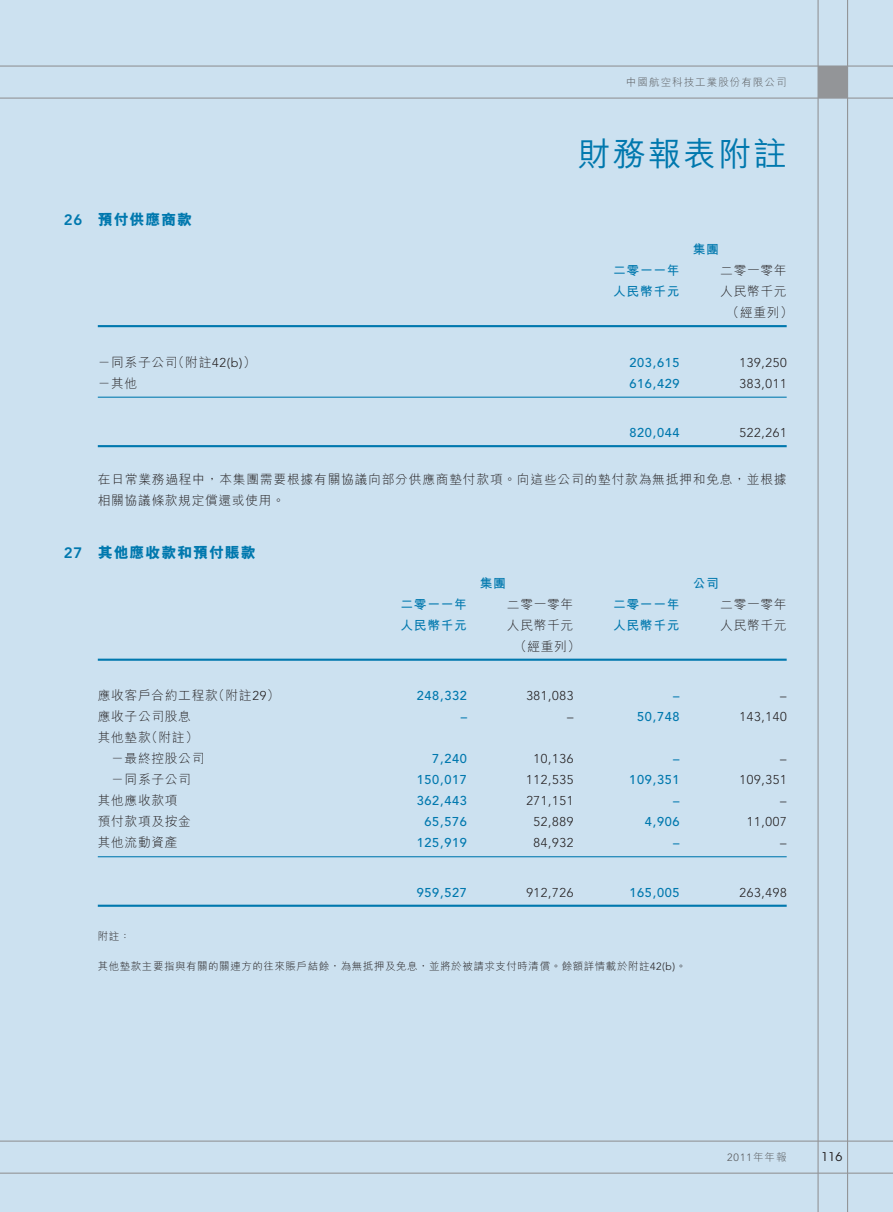
<style>
.page{position:relative;width:893px;height:1212px;background:#cce1f0}
.page>*{position:absolute;margin:0;border:0;box-sizing:border-box;transform-origin:0 0}
.t1{font:500 33px "M Hei HK";letter-spacing:.065em;color:#0078ae}
.t2{font:800 15px "M Hei HK";letter-spacing:.06em;color:#0078ae}
.t3{font:300 12.75px/21px "M Hei HK";letter-spacing:.05em;color:#231f20}
.t4{font:300 12.75px "Avenir LT Std";letter-spacing:.05em;color:#231f20}
.t5{font:500 12.75px "Avenir LT Std";letter-spacing:.055em;color:#0078ae}
.t6{font:700 12.75px "M Hei HK";letter-spacing:.055em;color:#0078ae}
.t7{font:12px "ITC Avant Garde Std";color:#231f20}
.t8{font:300 10.5px "M Hei HK";letter-spacing:.05em;color:#231f20}
.t9{font:300 10.5px "M Hei HK";letter-spacing:.1em;color:#57585a}
.t10{font:300 10.5px "Avenir LT Std";color:#57585a}
.s1{font-family:"Avenir LT Std"}
.s2{font-family:"M Hei HK"}
</style>
<div class="page">
<p class="t9" style="left:626px;top:74px;width:162px">中國航空科技工業股份有限公司</p>
<p class="t2" style="left:64px;top:209px;width:130px"><span class="s1">26</span> 預付供應商款</p>
<p class="t1" style="left:578px;top:129px;width:211px">財務報表附註</p>
<p class="t6" style="left:693px;top:240px;width:28px">集團</p>
<p class="t6" style="left:613px;top:261px;width:68px">二零一一年</p>
<p class="t3" style="left:720px;top:259px;width:68px">二零一零年</p>
<p class="t6" style="left:613px;top:282px;width:68px">人民幣千元</p>
<p class="t3" style="left:720px;top:280px;width:74px;text-align:center">人民幣千元（經重列）</p>
<p class="t3" style="left:98px;top:351px;width:160px">－同系子公司（附註<span class="s1">42(b)</span>）</p>
<p class="t5" style="left:629px;top:355px;width:52px">203,615</p>
<p class="t4" style="left:740px;top:355px;width:49px">139,250</p>
<p class="t3" style="left:98px;top:372px;width:41px">－其他</p>
<p class="t5" style="left:629px;top:376px;width:52px">616,429</p>
<p class="t4" style="left:740px;top:376px;width:49px">383,011</p>
<p class="t5" style="left:629px;top:425px;width:52px">820,044</p>
<p class="t4" style="left:740px;top:425px;width:49px">522,261</p>
<p class="t3" style="left:98px;top:469px;width:690px">在日常業務過程中，本集團需要根據有關協議向部分供應商墊付款項。向這些公司的墊付款為無抵押和免息，並根據相關協議條款規定償還或使用。</p>
<p class="t2" style="left:64px;top:543px;width:193px"><span class="s1">27</span> 其他應收款和預付賬款</p>
<p class="t6" style="left:480px;top:574px;width:28px">集團</p>
<p class="t6" style="left:693px;top:574px;width:28px">公司</p>
<p class="t6" style="left:400px;top:595px;width:68px">二零一一年</p>
<p class="t3" style="left:507px;top:593px;width:68px">二零一零年</p>
<p class="t6" style="left:613px;top:595px;width:68px">二零一一年</p>
<p class="t3" style="left:720px;top:593px;width:68px">二零一零年</p>
<p class="t6" style="left:400px;top:616px;width:68px">人民幣千元</p>
<p class="t3" style="left:507px;top:614px;width:68px">人民幣千元</p>
<p class="t6" style="left:613px;top:616px;width:68px">人民幣千元</p>
<p class="t3" style="left:720px;top:614px;width:68px">人民幣千元</p>
<p class="t3" style="left:514px;top:635px;width:68px">（經重列）</p>
<p class="t3" style="left:98px;top:684px;width:183px">應收客戶合約工程款（附註<span class="s1">29</span>）</p>
<p class="t5" style="left:417px;top:688px;width:52px">248,332</p>
<p class="t4" style="left:526px;top:688px;width:49px">381,083</p>
<p class="t5" style="left:673px;top:688px;width:8px">–</p>
<p class="t4" style="left:780px;top:688px;width:8px">–</p>
<p class="t3" style="left:98px;top:705px;width:108px">應收子公司股息　</p>
<p class="t5" style="left:461px;top:709px;width:8px">–</p>
<p class="t4" style="left:567px;top:709px;width:8px">–</p>
<p class="t5" style="left:637px;top:709px;width:44px">50,748</p>
<p class="t4" style="left:740px;top:709px;width:49px">143,140</p>
<p class="t3" style="left:111px;top:726px;width:95px;text-indent:-13px">其他墊款（附註）－最終控股公司</p>
<p class="t5" style="left:432px;top:751px;width:36px">7,240</p>
<p class="t4" style="left:534px;top:751px;width:41px">10,136</p>
<p class="t5" style="left:673px;top:751px;width:8px">–</p>
<p class="t4" style="left:780px;top:751px;width:8px">–</p>
<p class="t3" style="left:111px;top:768px;width:81px">－同系子公司</p>
<p class="t5" style="left:417px;top:772px;width:52px">150,017</p>
<p class="t4" style="left:526px;top:772px;width:49px">112,535</p>
<p class="t5" style="left:629px;top:772px;width:52px">109,351</p>
<p class="t4" style="left:740px;top:772px;width:49px">109,351</p>
<p class="t3" style="left:98px;top:789px;width:81px">其他應收款項</p>
<p class="t5" style="left:417px;top:793px;width:52px">362,443</p>
<p class="t4" style="left:526px;top:793px;width:49px">271,151</p>
<p class="t5" style="left:673px;top:793px;width:8px">–</p>
<p class="t4" style="left:780px;top:793px;width:8px">–</p>
<p class="t3" style="left:98px;top:810px;width:95px">預付款項及按金</p>
<p class="t5" style="left:424px;top:814px;width:44px">65,576</p>
<p class="t4" style="left:534px;top:814px;width:41px">52,889</p>
<p class="t5" style="left:645px;top:814px;width:36px">4,906</p>
<p class="t4" style="left:747px;top:814px;width:41px">11,007</p>
<p class="t3" style="left:98px;top:831px;width:81px">其他流動資產</p>
<p class="t5" style="left:417px;top:835px;width:52px">125,919</p>
<p class="t4" style="left:534px;top:835px;width:41px">84,932</p>
<p class="t5" style="left:673px;top:835px;width:8px">–</p>
<p class="t4" style="left:780px;top:835px;width:8px">–</p>
<p class="t5" style="left:417px;top:885px;width:52px">959,527</p>
<p class="t4" style="left:526px;top:885px;width:49px">912,726</p>
<p class="t5" style="left:629px;top:885px;width:52px">165,005</p>
<p class="t4" style="left:740px;top:885px;width:49px">263,498</p>
<p class="t8" style="left:98px;top:929px;width:34px">附註：</p>
<p class="t8" style="left:98px;top:959px;width:590px">其他墊款主要指與有關的關連方的往來賬戶結餘，為無抵押及免息，並將於被請求支付時清償。餘額詳情載於附註<span class="s1">42(b)</span>。</p>
<p class="t10" style="left:727px;top:1151px;width:61px">2011<span class="s2">年年報</span></p>
<p class="t7" style="left:822px;top:1149px;width:22px">116</p>
</div>
